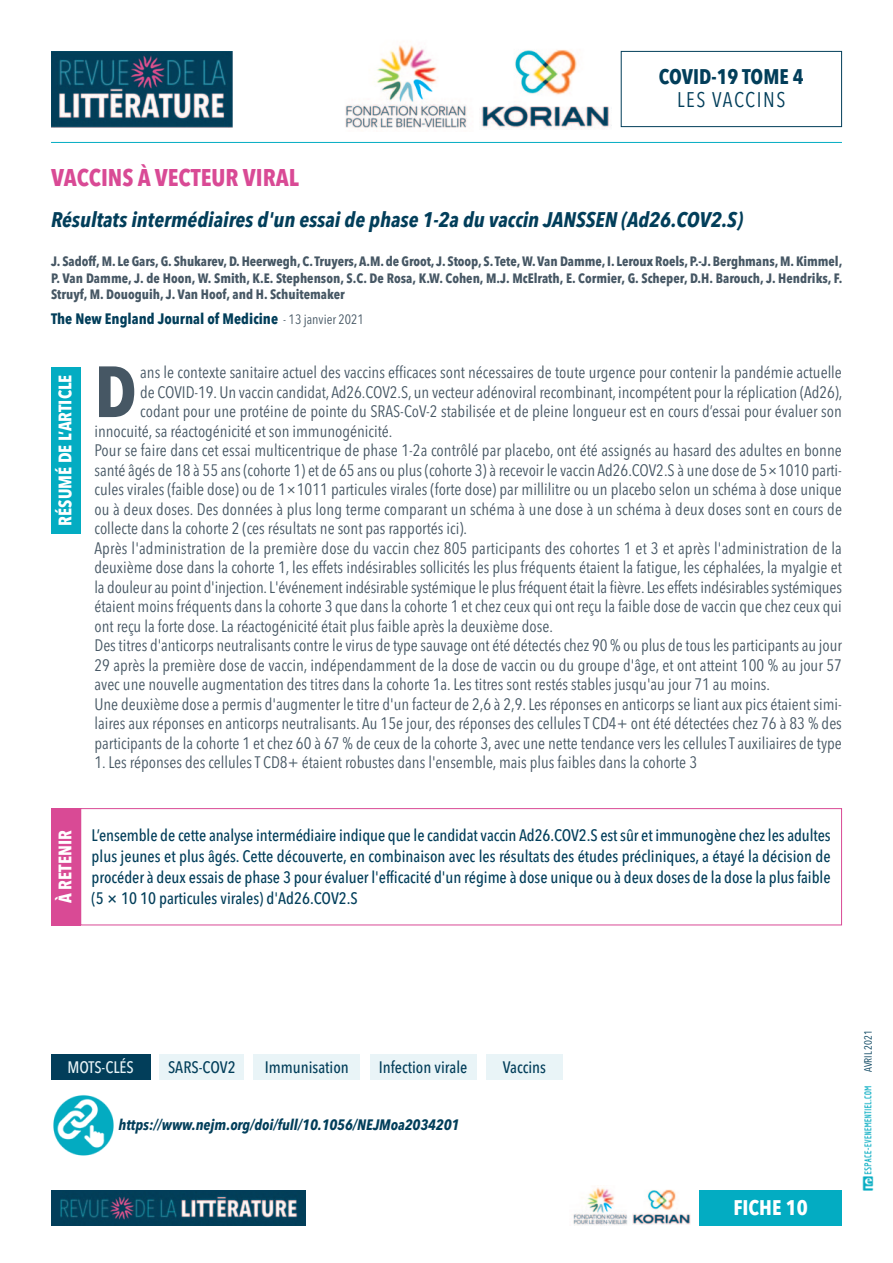
<style>
.page{position:relative;width:893px;height:1263px;background:#fff}
.page>*{position:absolute;margin:0;border:0;box-sizing:border-box;transform-origin:0 0}
.t1{font:700 71.55px "Avenir Next Condensed";color:#465764}
.t2{font:700 24px "Avenir Next Condensed";color:#d94a95}
.t3{font:italic 700 21px "Avenir Next Condensed";color:#023e5a}
.t4{font:700 21px "Avenir Next Condensed";color:#023e5a}
.t5{font:21px "Avenir Next Condensed";letter-spacing:.075em;color:#023e5a}
.t6{font:700 21px "Avenir Next Condensed";color:#fff}
.t7{font:700 18px "Avenir Next Condensed";color:#fff}
.t8{font:16.5px/19.5px "Avenir Next Condensed";color:#465764;text-align:justify}
.t9{font:500 16.5px/21px "Avenir Next Condensed";color:#023e5a;text-align:justify}
.t10{font:500 16.5px "Avenir Next Condensed";color:#e9f4f7}
.t11{font:italic 700 15px "Avenir Next Condensed";color:#023e5a}
.t12{font:700 15px "Avenir Next Condensed";color:#023e5a}
.t13{font:700 13.5px/16.5px "Avenir Next Condensed";color:#465764;text-align:justify}
.t14{font:10.5px "Avenir Next Condensed";color:#023e5a}
.s1{font-weight:400;font-size:13.5px;color:#465764}
</style>
<div class="page">
<div style="left:699px;top:1191px;width:143px;height:35px;background:#03acc2"></div>
<img style="left:51px;top:1191px;width:255px;height:35px">
<div style="left:621px;top:51px;width:221px;height:76px;border:1px solid #023e5a"></div>
<img style="left:51px;top:51px;width:182px;height:76px">
<hr style="left:51px;top:142px;width:791px;height:1px;background:#03acc2">
<div style="left:51px;top:367px;width:29px;height:166px;background:#03acc2"></div>
<div style="left:80px;top:808px;width:762px;height:117px;border:1px solid #d94a95"></div>
<div style="left:51px;top:808px;width:29px;height:117px;background:#d94a95"></div>
<img style="left:53px;top:1095px;width:61px;height:61px">
<div style="left:160px;top:1054px;width:84px;height:26px;background:#e9f4f7"></div>
<div style="left:51px;top:1054px;width:99px;height:26px;background:#023e5a"></div>
<div style="left:253px;top:1054px;width:107px;height:26px;background:#e9f4f7"></div>
<div style="left:370px;top:1054px;width:106px;height:26px;background:#e9f4f7"></div>
<div style="left:486px;top:1054px;width:77px;height:26px;background:#e9f4f7"></div>
<img style="left:862px;top:1086px;width:12px;height:105px">
<img style="left:345px;top:45px;width:122px;height:83px">
<img style="left:481px;top:50px;width:131px;height:78px">
<img style="left:573px;top:1187px;width:55px;height:39px">
<img style="left:633px;top:1189px;width:57px;height:36px">
<p class="t4" style="left:659px;top:68px;width:147px">COVID-19 TOME 4</p>
<p class="t5" style="left:677px;top:91px;width:110px">LES VACCINS</p>
<p class="t2" style="left:51px;top:167px;width:249px">VACCINS À VECTEUR VIRAL</p>
<p class="t3" style="left:51px;top:211px;width:693px">Résultats intermédiaires d'un essai de phase 1-2a du vaccin JANSSEN (Ad26.COV2.S)</p>
<p class="t13" style="left:51px;top:254px;width:793px">J. Sadoff, M. Le Gars, G. Shukarev, D. Heerwegh, C. Truyers, A.M. de Groot, J. Stoop, S. Tete, W. Van Damme, I. Leroux Roels, P.-J. Berghmans, M. Kimmel, P. Van Damme, J. de Hoon, W. Smith, K.E. Stephenson, S.C. De Rosa, K.W. Cohen, M.J. McElrath, E. Cormier, G. Scheper, D.H. Barouch, J. Hendriks, F.<br>Struyf, M. Douoguih, J. Van Hoof, and H. Schuitemaker</p>
<p class="t12" style="left:51px;top:313px;width:314px">The New England Journal of Medicine <span class="s1">- 13 janvier 2021</span></p>
<p class="t7" style="left:58px;top:526px;width:153px;rotate:-90deg">RÉSUMÉ DE L’ARTICLE</p>
<p class="t1" style="left:94px;top:363px;width:44px">D</p>
<p class="t8" style="left:140px;top:364px;width:703px">ans le contexte sanitaire actuel des vaccins efficaces sont nécessaires de toute urgence pour contenir la pandémie actuelle</p>
<p class="t8" style="left:140px;top:384px;width:704px">de COVID-19. Un vaccin candidat, Ad26.COV2.S, un vecteur adénoviral recombinant, incompétent pour la réplication (Ad26),</p>
<p class="t8" style="left:140px;top:403px;width:703px">codant pour une protéine de pointe du SRAS-CoV-2 stabilisée et de pleine longueur est en cours d’essai pour évaluer son</p>
<p class="t8" style="left:94px;top:423px;width:299px">innocuité, sa réactogénicité et son immunogénicité.</p>
<p class="t8" style="left:94px;top:442px;width:749px">Pour se faire dans cet essai multicentrique de phase 1-2a contrôlé par placebo, ont été assignés au hasard des adultes en bonne santé âgés de 18 à 55 ans (cohorte 1) et de 65 ans ou plus (cohorte 3) à recevoir le vaccin Ad26.COV2.S à une dose de 5×1010 parti&shy;cules virales (faible dose) ou de 1×1011 particules virales (forte dose) par millilitre ou un placebo selon un schéma à dose unique ou à deux doses. Des données à plus long terme comparant un schéma à une dose à un schéma à deux doses sont en cours de collecte dans la cohorte 2 (ces résultats ne sont pas rapportés ici).</p>
<p class="t8" style="left:94px;top:540px;width:749px">Après l'administration de la première dose du vaccin chez 805 participants des cohortes 1 et 3 et après l'administration de la deuxième dose dans la cohorte 1, les effets indésirables sollicités les plus fréquents étaient la fatigue, les céphalées, la myalgie et la douleur au point d'injection. L'événement indésirable systémique le plus fréquent était la fièvre. Les effets indésirables systémiques étaient moins fréquents dans la cohorte 3 que dans la cohorte 1 et chez ceux qui ont reçu la faible dose de vaccin que chez ceux qui ont reçu la forte dose. La réactogénicité était plus faible après la deuxième dose.</p>
<p class="t8" style="left:94px;top:637px;width:749px">Des titres d'anticorps neutralisants contre le virus de type sauvage ont été détectés chez 90 % ou plus de tous les participants au jour 29 après la première dose de vaccin, indépendamment de la dose de vaccin ou du groupe d'âge, et ont atteint 100 % au jour 57 avec une nouvelle augmentation des titres dans la cohorte 1a. Les titres sont restés stables jusqu'au jour 71 au moins.</p>
<p class="t8" style="left:94px;top:696px;width:749px">Une deuxième dose a permis d'augmenter le titre d'un facteur de 2,6 à 2,9. Les réponses en anticorps se liant aux pics étaient simi&shy;laires aux réponses en anticorps neutralisants. Au 15e jour, des réponses des cellules T CD4+ ont été détectées chez 76 à 83 % des participants de la cohorte 1 et chez 60 à 67 % de ceux de la cohorte 3, avec une nette tendance vers les cellules T auxiliaires de type</p>
<p class="t8" style="left:94px;top:754px;width:604px">1. Les réponses des cellules T CD8+ étaient robustes dans l'ensemble, mais plus faibles dans la cohorte 3</p>
<p class="t7" style="left:58px;top:903px;width:74px;rotate:-90deg">À RETENIR</p>
<p class="t9" style="left:92px;top:826px;width:740px">L’ensemble de cette analyse intermédiaire indique que le candidat vaccin Ad26.COV2.S est sûr et immunogène chez les adultes plus jeunes et plus âgés. Cette découverte, en combinaison avec les résultats des études précliniques, a étayé la décision de procéder à deux essais de phase 3 pour évaluer l'efficacité d'un régime à dose unique ou à deux doses de la dose la plus faible</p>
<p class="t9" style="left:92px;top:889px;width:268px">(5 × 10 10 particules virales) d'Ad26.COV2.S</p>
<p class="t10" style="left:67px;top:1060px;width:68px">MOTS-CLÉS</p>
<p class="t9" style="left:168px;top:1058px;width:69px">SARS-COV2</p>
<p class="t9" style="left:265px;top:1058px;width:86px">Immunisation</p>
<p class="t9" style="left:379px;top:1058px;width:90px">Infection virale</p>
<p class="t9" style="left:503px;top:1058px;width:45px">Vaccins</p>
<p class="t11" style="left:118px;top:1118px;width:342px">https://www.nejm.org/doi/full/10.1056/NEJMoa2034201</p>
<p class="t6" style="left:733px;top:1199px;width:76px">FICHE 10</p>
<p class="t14" style="left:864px;top:1072px;width:44px;rotate:-90deg">AVRIL 2021</p>
</div>
